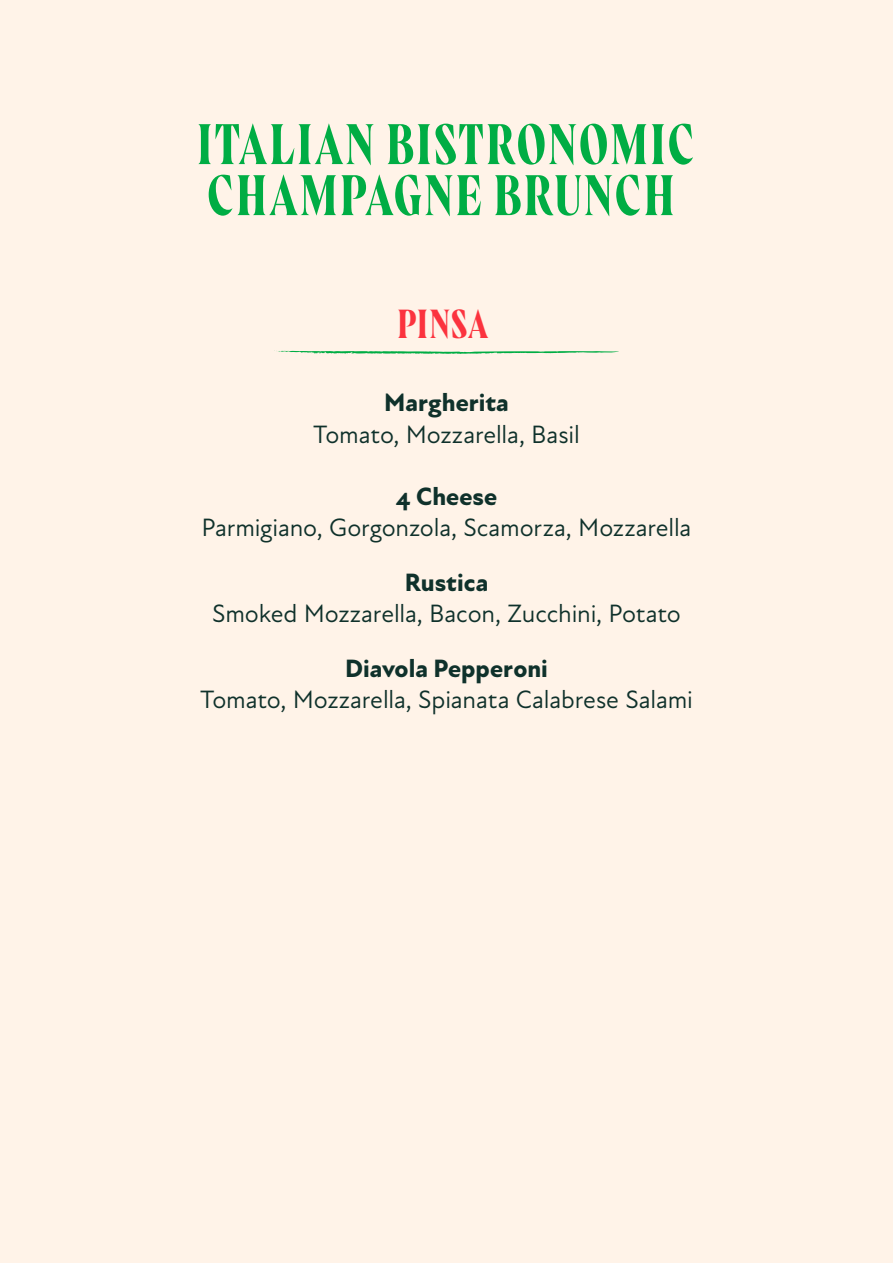
<style>
.page{position:relative;width:893px;height:1263px;background:#fff3e8}
.page>*{position:absolute;margin:0;border:0;box-sizing:border-box;transform-origin:0 0}
.t1{font:57px/51px "Wayfinder CF";letter-spacing:.03em;color:#00ad44}
.t2{font:40.5px "Wayfinder CF";letter-spacing:.01em;color:#fb333e}
.t3{font:25.5px "Atten New";letter-spacing:-.005em;color:#0f312b}
.t4{font:800 25.5px "Atten New";color:#0f312b}
</style>
<div class="page">
<svg style="left:278px;top:351px;width:341px;height:3px"></svg>
<h1 class="t1" style="left:197px;top:120px;width:499px">ITALIAN BISTRONOMIC<br>CHAMPAGNE BRUNCH</h1>
<h2 class="t2" style="left:397px;top:300px;width:93px">PINSA</h2>
<p class="t4" style="left:384px;top:388px;width:126px">Margherita</p>
<p class="t3" style="left:313px;top:419px;width:268px">Tomato, Mozzarella, Basil</p>
<p class="t4" style="left:396px;top:481px;width:103px">4 Cheese</p>
<p class="t3" style="left:201px;top:513px;width:491px">Parmigiano, Gorgonzola, Scamorza, Mozzarella</p>
<p class="t4" style="left:405px;top:567px;width:85px">Rustica</p>
<p class="t3" style="left:212px;top:599px;width:470px">Smoked Mozzarella, Bacon, Zucchini, Potato</p>
<p class="t4" style="left:345px;top:653px;width:204px">Diavola Pepperoni</p>
<p class="t3" style="left:200px;top:684px;width:494px">Tomato, Mozzarella, Spianata Calabrese Salami</p>
</div>
